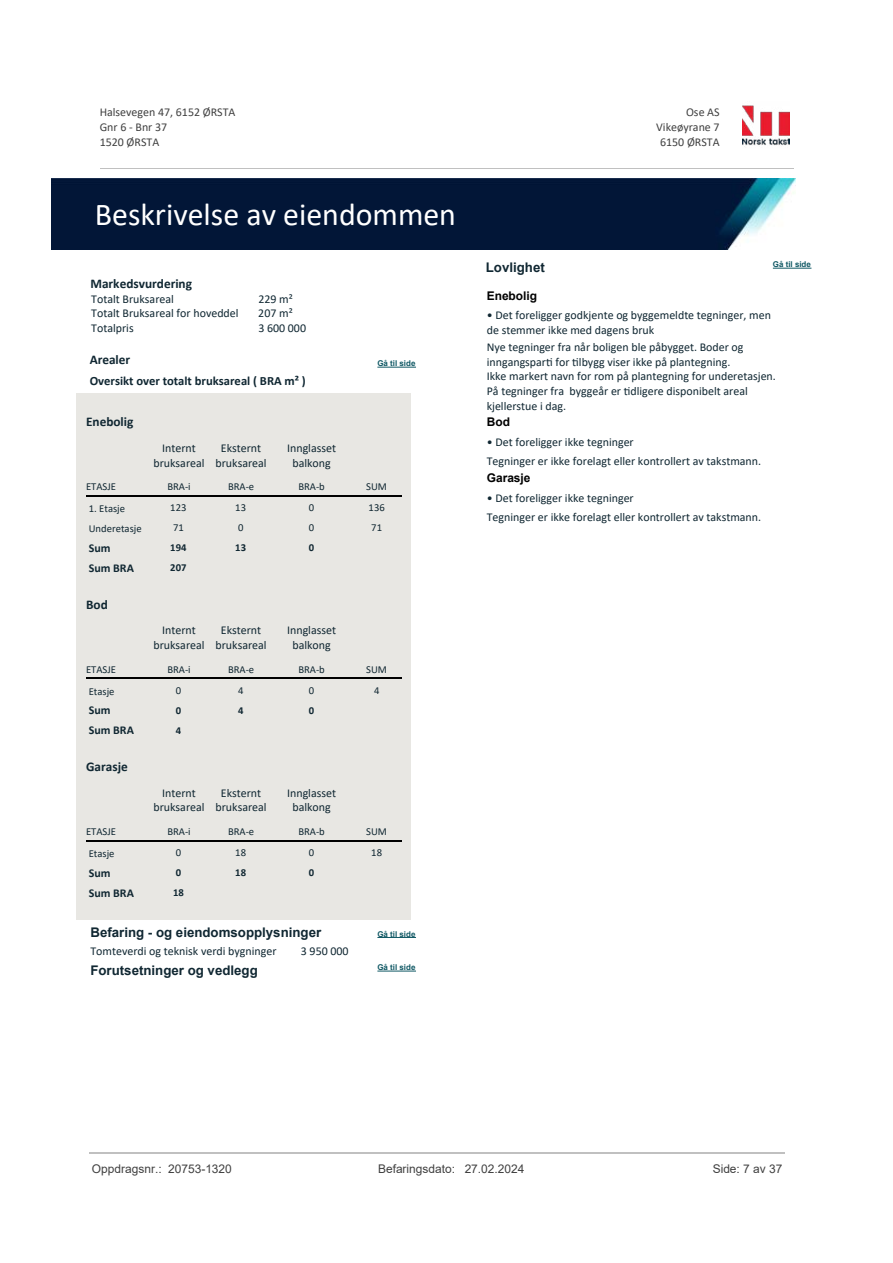
<style>
.page{position:relative;width:893px;height:1263px;background:#fff}
.page>*{position:absolute;margin:0;border:0;box-sizing:border-box;transform-origin:0 0}
.t1{font:31.95px "Calibri";color:#fff}
.t2{font:700 13.35px "Arial";color:#102732}
.t3{font:700 13.35px "Calibri";color:#102732}
.t4{font:700 12.6px "Calibri";color:#102732}
.t5{font:12px/14.5px "Calibri";color:#102732;text-align:center}
.t6{font:12px/14.5px "Calibri";color:#404040}
.t7{font:12px "Arial";color:#404040}
.t8{font:700 12px "Calibri";color:#102732}
.t9{font:700 12px "Arial";color:#000}
.t10{font:10.65px "Calibri";color:#102732}
.t11{font:700 10.65px "Calibri";color:#102732}
.t12{font:700 7.95px "Arial";color:#115965}
</style>
<div class="page">
<div style="left:77px;top:393px;width:334px;height:527px;background:#e8e7e3"></div>
<hr style="left:86px;top:495px;width:62px;height:1px;background:#000">
<hr style="left:148px;top:495px;width:62px;height:1px;background:#000">
<hr style="left:210px;top:495px;width:62px;height:1px;background:#000">
<hr style="left:272px;top:495px;width:79px;height:1px;background:#000">
<hr style="left:351px;top:495px;width:51px;height:1px;background:#000">
<hr style="left:86px;top:677px;width:62px;height:2px;background:#000">
<hr style="left:148px;top:677px;width:62px;height:2px;background:#000">
<hr style="left:210px;top:677px;width:62px;height:2px;background:#000">
<hr style="left:272px;top:677px;width:79px;height:2px;background:#000">
<hr style="left:351px;top:677px;width:51px;height:2px;background:#000">
<hr style="left:86px;top:840px;width:62px;height:1px;background:#000">
<hr style="left:148px;top:840px;width:62px;height:1px;background:#000">
<hr style="left:210px;top:840px;width:62px;height:1px;background:#000">
<hr style="left:272px;top:840px;width:79px;height:1px;background:#000">
<hr style="left:351px;top:840px;width:51px;height:1px;background:#000">
<hr style="left:377px;top:367px;width:39px;height:1px;background:#115965">
<hr style="left:377px;top:937px;width:39px;height:1px;background:#115965">
<hr style="left:377px;top:971px;width:39px;height:1px;background:#115965">
<hr style="left:773px;top:268px;width:38px;height:1px;background:#115965">
<img style="left:743px;top:105px;width:46px;height:42px">
<hr style="left:100px;top:168px;width:693px;height:1px;background:#c0c0c0">
<img style="left:51px;top:178px;width:744px;height:72px">
<hr style="left:89px;top:1152px;width:696px;height:1px;background:#c0c0c0">
<p class="t6" style="left:100px;top:105px;width:137px">Halsevegen 47, 6152 ØRSTA<br>Gnr 6 - Bnr 37<br>1520 ØRSTA</p>
<p class="t6" style="left:686px;top:105px;width:35px">Ose AS</p>
<p class="t6" style="left:656px;top:119px;width:65px">Vikeøyrane 7</p>
<p class="t6" style="left:660px;top:134px;width:61px">6150 ØRSTA</p>
<h1 class="t1" style="left:95px;top:192px;width:363px">Beskrivelse av eiendommen</h1>
<p class="t3" style="left:90px;top:274px;width:103px">Markedsvurdering</p>
<p class="t5" style="left:91px;top:320px;width:44px">Totalpris</p>
<p class="t5" style="left:258px;top:320px;width:49px">3 600 000</p>
<p class="t5" style="left:91px;top:291px;width:84px">Totalt Bruksareal</p>
<p class="t5" style="left:258px;top:291px;width:36px">229 m²</p>
<p class="t5" style="left:91px;top:306px;width:149px">Totalt Bruksareal for hoveddel</p>
<p class="t5" style="left:258px;top:306px;width:36px">207 m²</p>
<p class="t3" style="left:90px;top:350px;width:42px">Arealer</p>
<p class="t12" style="left:377px;top:358px;width:40px">Gå til side</p>
<p class="t4" style="left:90px;top:372px;width:218px">Oversikt over totalt bruksareal ( BRA m² )</p>
<p class="t3" style="left:86px;top:412px;width:49px">Enebolig</p>
<p class="t5" style="left:153px;top:440px;width:53px">Internt bruksareal</p>
<p class="t5" style="left:216px;top:440px;width:53px">Eksternt bruksareal</p>
<p class="t5" style="left:287px;top:440px;width:50px">Innglasset balkong</p>
<p class="t10" style="left:86px;top:479px;width:31px">ETASJE</p>
<p class="t10" style="left:167px;top:479px;width:25px">BRA-i</p>
<p class="t10" style="left:228px;top:479px;width:28px">BRA-e</p>
<p class="t10" style="left:298px;top:479px;width:28px">BRA-b</p>
<p class="t10" style="left:366px;top:479px;width:22px">SUM</p>
<p class="t10" style="left:89px;top:501px;width:38px">1. Etasje</p>
<p class="t10" style="left:170px;top:500px;width:18px">123</p>
<p class="t10" style="left:235px;top:500px;width:12px">13</p>
<p class="t10" style="left:309px;top:500px;width:7px">0</p>
<p class="t10" style="left:369px;top:500px;width:18px">136</p>
<p class="t10" style="left:89px;top:521px;width:54px">Underetasje</p>
<p class="t10" style="left:173px;top:520px;width:12px">71</p>
<p class="t10" style="left:238px;top:520px;width:7px">0</p>
<p class="t10" style="left:309px;top:520px;width:7px">0</p>
<p class="t10" style="left:371px;top:520px;width:12px">71</p>
<p class="t8" style="left:89px;top:539px;width:23px">Sum</p>
<p class="t11" style="left:170px;top:540px;width:18px">194</p>
<p class="t11" style="left:235px;top:540px;width:12px">13</p>
<p class="t11" style="left:309px;top:540px;width:7px">0</p>
<p class="t8" style="left:89px;top:559px;width:47px">Sum BRA</p>
<p class="t11" style="left:170px;top:560px;width:18px">207</p>
<p class="t3" style="left:86px;top:595px;width:23px">Bod</p>
<p class="t5" style="left:153px;top:623px;width:53px">Internt bruksareal</p>
<p class="t5" style="left:216px;top:623px;width:53px">Eksternt bruksareal</p>
<p class="t5" style="left:287px;top:623px;width:50px">Innglasset balkong</p>
<p class="t10" style="left:86px;top:662px;width:31px">ETASJE</p>
<p class="t10" style="left:167px;top:662px;width:25px">BRA-i</p>
<p class="t10" style="left:228px;top:662px;width:28px">BRA-e</p>
<p class="t10" style="left:298px;top:662px;width:28px">BRA-b</p>
<p class="t10" style="left:366px;top:662px;width:22px">SUM</p>
<p class="t10" style="left:89px;top:684px;width:27px">Etasje</p>
<p class="t10" style="left:176px;top:683px;width:7px">0</p>
<p class="t10" style="left:238px;top:683px;width:7px">4</p>
<p class="t10" style="left:309px;top:683px;width:7px">0</p>
<p class="t10" style="left:374px;top:683px;width:7px">4</p>
<p class="t8" style="left:89px;top:702px;width:23px">Sum</p>
<p class="t11" style="left:176px;top:703px;width:7px">0</p>
<p class="t11" style="left:238px;top:703px;width:7px">4</p>
<p class="t11" style="left:309px;top:703px;width:7px">0</p>
<p class="t8" style="left:89px;top:722px;width:47px">Sum BRA</p>
<p class="t11" style="left:176px;top:723px;width:7px">4</p>
<p class="t3" style="left:86px;top:757px;width:43px">Garasje</p>
<p class="t5" style="left:153px;top:785px;width:53px">Internt bruksareal</p>
<p class="t5" style="left:216px;top:785px;width:53px">Eksternt bruksareal</p>
<p class="t5" style="left:287px;top:785px;width:50px">Innglasset balkong</p>
<p class="t10" style="left:86px;top:824px;width:31px">ETASJE</p>
<p class="t10" style="left:167px;top:824px;width:25px">BRA-i</p>
<p class="t10" style="left:228px;top:824px;width:28px">BRA-e</p>
<p class="t10" style="left:298px;top:824px;width:28px">BRA-b</p>
<p class="t10" style="left:366px;top:824px;width:22px">SUM</p>
<p class="t10" style="left:89px;top:846px;width:27px">Etasje</p>
<p class="t10" style="left:176px;top:845px;width:7px">0</p>
<p class="t10" style="left:235px;top:845px;width:12px">18</p>
<p class="t10" style="left:309px;top:845px;width:7px">0</p>
<p class="t10" style="left:371px;top:845px;width:12px">18</p>
<p class="t8" style="left:89px;top:864px;width:23px">Sum</p>
<p class="t11" style="left:176px;top:865px;width:7px">0</p>
<p class="t11" style="left:235px;top:865px;width:12px">18</p>
<p class="t11" style="left:309px;top:865px;width:7px">0</p>
<p class="t8" style="left:89px;top:884px;width:47px">Sum BRA</p>
<p class="t11" style="left:173px;top:885px;width:12px">18</p>
<p class="t2" style="left:90px;top:922px;width:232px">Befaring - og eiendomsopplysninger</p>
<p class="t5" style="left:90px;top:943px;width:188px">Tomteverdi og teknisk verdi bygninger</p>
<p class="t5" style="left:301px;top:943px;width:49px">3 950 000</p>
<p class="t12" style="left:377px;top:928px;width:40px">Gå til side</p>
<p class="t2" style="left:90px;top:961px;width:169px">Forutsetninger og vedlegg</p>
<p class="t12" style="left:377px;top:962px;width:40px">Gå til side</p>
<p class="t12" style="left:773px;top:259px;width:40px">Gå til side</p>
<p class="t2" style="left:486px;top:258px;width:60px">Lovlighet</p>
<p class="t9" style="left:487px;top:287px;width:52px">Enebolig</p>
<p class="t5" style="left:487px;top:308px;width:286px;text-align:left">• Det foreligger godkjente og byggemeldte tegninger, men de stemmer ikke med dagens bruk</p>
<p class="t5" style="left:487px;top:340px;width:291px;text-align:left">Nye tegninger fra når boligen ble påbygget. Boder og inngangspar琀椀 for 琀椀lbygg viser ikke på plantegning.<br>Ikke markert navn for rom på plantegning for underetasjen.<br>På tegninger fra byggeår er 琀椀dligere disponibelt areal kjellerstue i dag.</p>
<p class="t9" style="left:487px;top:414px;width:25px">Bod</p>
<p class="t5" style="left:487px;top:432px;width:276px;line-height:19.2px;text-align:left">• Det foreligger ikke tegninger<br>Tegninger er ikke forelagt eller kontrollert av takstmann.</p>
<p class="t9" style="left:487px;top:469px;width:45px">Garasje</p>
<p class="t5" style="left:487px;top:488px;width:276px;line-height:19.2px;text-align:left">• Det foreligger ikke tegninger<br>Tegninger er ikke forelagt eller kontrollert av takstmann.</p>
<p class="t7" style="left:92px;top:1161px;width:141px">Oppdragsnr.: 20753-1320</p>
<p class="t7" style="left:378px;top:1161px;width:148px">Befaringsdato: 27.02.2024</p>
<p class="t7" style="left:713px;top:1161px;width:71px">Side: 7 av 37</p>
</div>
